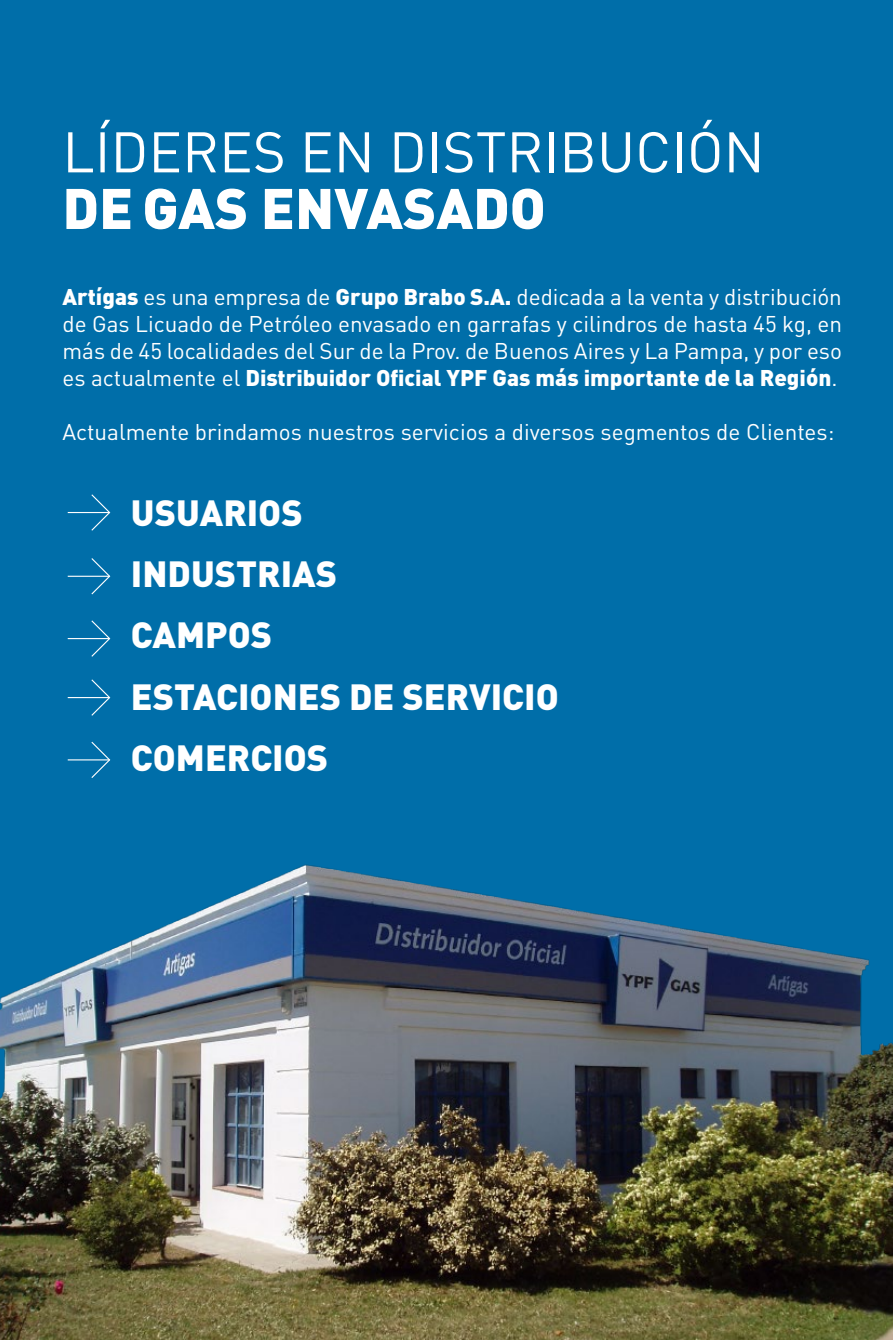
<style>
.page{position:relative;width:893px;height:1340px;background:#fff}
.page>*{position:absolute;margin:0;border:0;box-sizing:border-box;transform-origin:0 0}
.t1{font:56.25px "DIN Pro";color:#fff}
.t2{font:900 56.25px "DIN Pro";color:#fff}
.t3{font:900 36px/61.2px "DIN Pro";color:#fff}
.t4{font:22.5px/27px "DIN Pro";color:#fff;text-align:justify}
.s1{font-weight:900}
</style>
<div class="page">
<div style="left:0;top:0;width:893px;height:1339px;background:#006ea9"></div>
<img style="left:0;top:759px;width:893px;height:580px">
<svg style="left:90px;top:494px;width:21px;height:37px"></svg>
<hr style="left:68px;top:512px;width:42px;height:1px;background:#fff">
<svg style="left:91px;top:558px;width:20px;height:37px"></svg>
<hr style="left:68px;top:575px;width:42px;height:2px;background:#fff">
<svg style="left:90px;top:620px;width:21px;height:37px"></svg>
<hr style="left:68px;top:638px;width:42px;height:1px;background:#fff">
<svg style="left:90px;top:679px;width:21px;height:37px"></svg>
<hr style="left:68px;top:697px;width:42px;height:1px;background:#fff">
<svg style="left:90px;top:741px;width:21px;height:38px"></svg>
<hr style="left:68px;top:759px;width:42px;height:1px;background:#fff">
<h1 class="t1" style="left:62px;top:114px;width:704px">LÍDERES EN DISTRIBUCIÓN</h1>
<h1 class="t2" style="left:62px;top:170px;width:485px">DE GAS ENVASADO</h1>
<p class="t4" style="left:62px;top:282px;width:781px"><span class="s1">Artígas</span> es una empresa de <span class="s1">Grupo Brabo S.A.</span> dedicada a la venta y distribución de Gas Licuado de Petróleo envasado en garrafas y cilindros de hasta 45 kg, en más de 45 localidades del Sur de la Prov. de Buenos Aires y La Pampa, y por eso es actualmente el <span class="s1">Distribuidor Oficial YPF Gas más importante de la Región</span>.</p>
<p class="t4" style="left:62px;top:417px;width:773px">Actualmente brindamos nuestros servicios a diversos segmentos de Clientes:</p>
<h2 class="t3" style="left:131px;top:481px;width:429px">USUARIOS<br>INDUSTRIAS<br>CAMPOS<br>ESTACIONES DE SERVICIO<br>COMERCIOS</h2>
</div>
